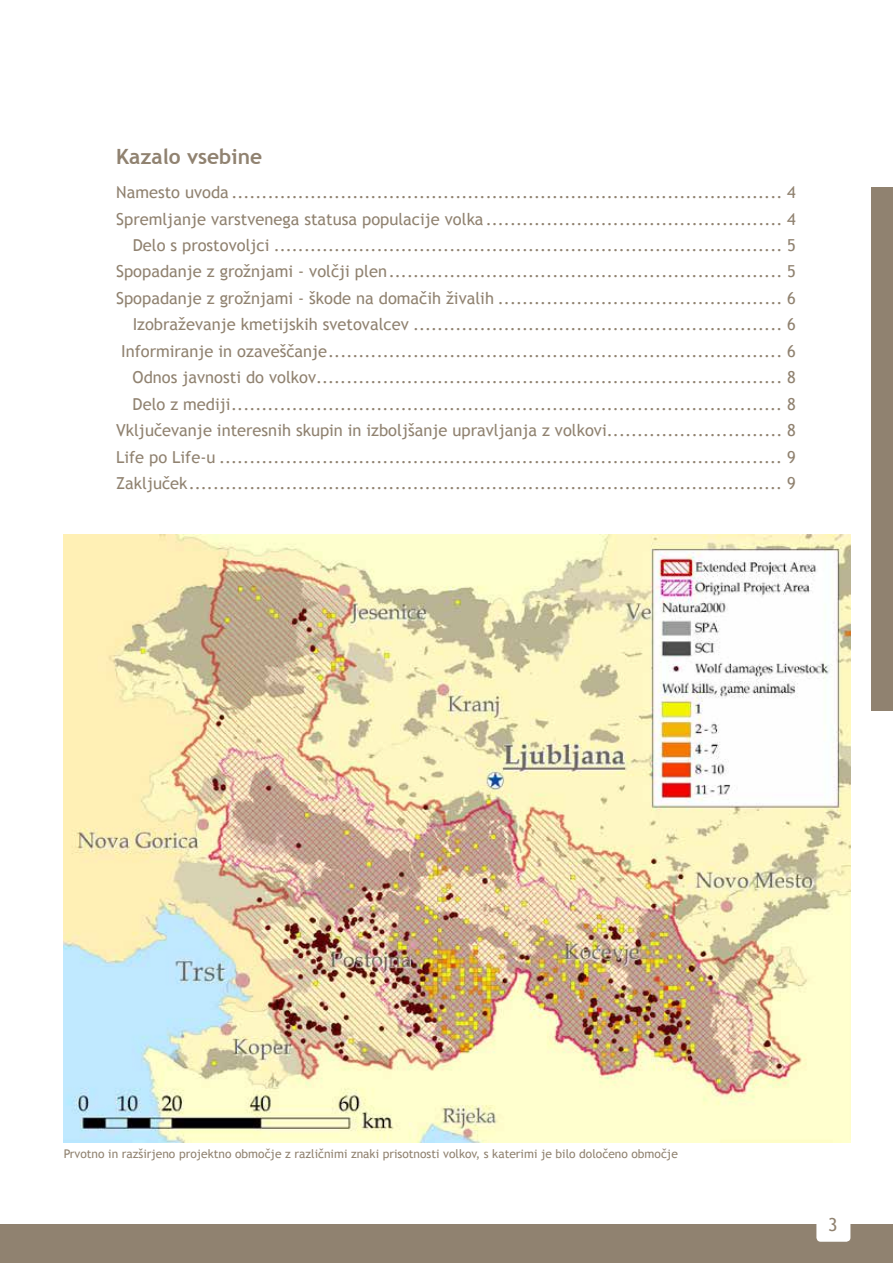
<style>
.page{position:relative;width:893px;height:1263px;background:#fff}
.page>*{position:absolute;margin:0;border:0;box-sizing:border-box;transform-origin:0 0}
.t1{font:700 21px "Trebuchet MS";color:#908270}
.t2{font:18px "Trebuchet MS";color:#908270}
.t3{font:16.5px/26.5px "Trebuchet MS";color:#908270;text-align:right}
.t4{font:12px "Trebuchet MS";color:#908270}
</style>
<div class="page">
<div style="left:0;top:1225px;width:893px;height:38px;background:#908270"></div>
<div style="left:872px;top:187px;width:21px;height:523px;background:#908270"></div>
<div style="left:816px;top:1208px;width:34px;height:34px;background:#fff;border-radius:4px"></div>
<img style="left:64px;top:535px;width:786px;height:608px">
<p class="t1" style="left:116px;top:143px;width:147px">Kazalo vsebine</p>
<p class="t3" style="left:116px;top:179px;width:681px">Namesto uvoda ........................................................................................... 4<br>Spremljanje varstvenega statusa populacije volka................................................. 4<br>Delo s prostovoljci .................................................................................... 5<br>Spopadanje z grožnjami - volčji plen................................................................. 5<br>Spopadanje z grožnjami - škode na domačih živalih ............................................... 6<br>Izobraževanje kmetijskih svetovalcev ............................................................. 6<br>Informiranje in ozaveščanje........................................................................... 6<br>Odnos javnosti do volkov............................................................................. 8<br>Delo z mediji........................................................................................... 8<br>Vključevanje interesnih skupin in izboljšanje upravljanja z volkovi............................. 8<br>Life po Life-u ............................................................................................. 9<br>Zaključek.................................................................................................. 9</p>
<p class="t4" style="left:64px;top:1146px;width:616px">Prvotno in razširjeno projektno območje z različnimi znaki prisotnosti volkov, s katerimi je bilo določeno območje</p>
<p class="t2" style="left:828px;top:1214px;width:11px">3</p>
</div>
